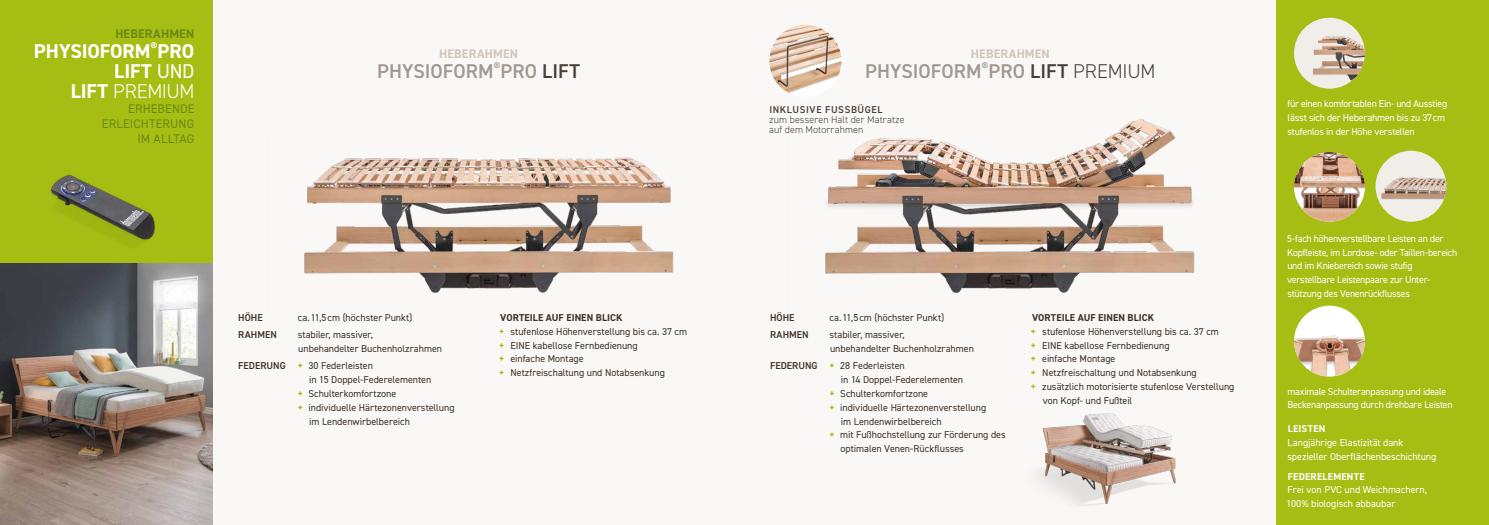
<style>
.page{position:relative;width:1489px;height:525px;background:#fff}
.page>*{position:absolute;margin:0;border:0;box-sizing:border-box;transform-origin:0 0}
.t1{font:600 20px "DIN2014";letter-spacing:.005em;color:#a09891}
.t2{font:700 20px/20px "DIN2014";color:#fff;text-align:right}
.t3{font:12.5px/15px "DIN2014";letter-spacing:.005em;color:#6b8a15;text-align:right}
.t4{font:700 12.5px "DIN2014";letter-spacing:.015em;color:#d0c6bc}
.t5{font:700 12.5px "DIN2014";letter-spacing:.015em;color:#6b8a15}
.t6{font:10px/13.8px "DIN2014";letter-spacing:-.005em;color:#3c3028}
.t7{font:10px/13.8px "DIN2014";letter-spacing:-.02em;color:#fff}
.t8{font:300 10px/10px "DIN2014";letter-spacing:.005em;color:#493f39}
.t9{font:700 10px "DIN2014";letter-spacing:.005em;color:#3c3028}
.t10{font:700 10px "DIN2014";letter-spacing:.025em;color:#fff}
.t11{font:600 10px "DIN2014";letter-spacing:.005em;color:#3c3028}
.t12{font:600 10px "DIN2014";letter-spacing:.06em;color:#493f39}
.s1{font-weight:400}
.s2{font-weight:300}
.s3{color:#493f39}
.s4{font-weight:600}
.s5{font-weight:800;color:#a6be14}
.s6{font-weight:700}
.s7{font-weight:300;color:#493f39}
</style>
<div class="page">
<div style="left:1276px;top:0;width:212px;height:524px;background:#a6be14"></div>
<div style="left:213px;top:0;width:1063px;height:524px;background:#faf8f6"></div>
<img style="left:0;top:262px;width:213px;height:262px">
<div style="left:0;top:0;width:213px;height:262px;background:#a6be14"></div>
<img style="left:1039px;top:413px;width:137px;height:93px">
<img style="left:304px;top:157px;width:370px;height:136px">
<img style="left:825px;top:119px;width:370px;height:174px">
<img style="left:50px;top:174px;width:105px;height:70px">
<div style="left:1375px;top:151px;width:71px;height:70px;background:#f1eeea;border-radius:50%"></div>
<img style="left:1375px;top:151px;width:71px;height:57px">
<svg style="left:1293px;top:18px;width:71px;height:71px"></svg>
<img style="left:1302px;top:18px;width:62px;height:71px">
<img style="left:1293px;top:305px;width:71px;height:71px;border-radius:35px">
<img style="left:1294px;top:152px;width:70px;height:69px">
<img style="left:769px;top:25px;width:72px;height:72px;border-radius:36px">
<p class="t5" style="left:115px;top:25px;width:80px">HEBERAHMEN</p>
<h1 class="t2" style="left:34px;top:41px;width:162px">PHYSIOFORM<sup>®</sup>PRO<br>LIFT <span class="s1">UND<br></span>LIFT <span class="s2">PREMIUM</span></h1>
<p class="t3" style="left:102px;top:101px;width:94px">ERHEBENDE<br>ERLEICHTERUNG<br>IM ALLTAG</p>
<p class="t4" style="left:439px;top:45px;width:80px">HEBERAHMEN</p>
<h1 class="t1" style="left:377px;top:58px;width:204px">PHYSIOFORM<sup>®</sup>PRO <span class="s3">LIFT</span></h1>
<p class="t11" style="left:238px;top:311px;width:26px">HÖHE</p>
<p class="t6" style="left:298px;top:310px;width:116px">ca.11,5cm (höchster Punkt)</p>
<p class="t11" style="left:238px;top:328px;width:40px">RAHMEN</p>
<p class="t6" style="left:298px;top:328px;width:146px">stabiler, massiver,<br>unbehandelter Buchenholzrahmen</p>
<p class="t6" style="left:238px;top:359px;width:136px"><span class="s4">FEDERUNG</span> <span class="s5">+</span> 30 Federleisten</p>
<p class="t6" style="left:309px;top:372px;width:124px">in 15 Doppel-Federelementen</p>
<p class="t6" style="left:298px;top:386px;width:100px"><span class="s5">+</span> Schulterkomfortzone</p>
<p class="t6" style="left:298px;top:400px;width:158px"><span class="s5">+</span> individuelle Härtezonenverstellung</p>
<p class="t6" style="left:309px;top:414px;width:102px">im Lendenwirbelbereich</p>
<p class="t6" style="left:499px;top:310px;width:189px"><span class="s6">VORTEILE AUF EINEN BLICK<br></span><span class="s5">+</span> stufenlose Höhenverstellung bis ca. 37 cm <span class="s5">+</span> EINE kabellose Fernbedienung<br><span class="s5">+</span> einfache Montage<br><span class="s5">+</span> Netzfreischaltung und Notabsenkung</p>
<p class="t4" style="left:970px;top:45px;width:80px">HEBERAHMEN</p>
<h1 class="t1" style="left:865px;top:58px;width:292px">PHYSIOFORM<sup>®</sup>PRO <span class="s3">LIFT</span> <span class="s7">PREMIUM</span></h1>
<p class="t12" style="left:769px;top:102px;width:115px">INKLUSIVE FUSSBÜGEL</p>
<p class="t8" style="left:769px;top:114px;width:137px">zum besseren Halt der Matratze auf dem Motorrahmen</p>
<p class="t11" style="left:770px;top:311px;width:26px">HÖHE</p>
<p class="t6" style="left:829px;top:310px;width:116px">ca.11,5cm (höchster Punkt)</p>
<p class="t11" style="left:770px;top:328px;width:40px">RAHMEN</p>
<p class="t6" style="left:829px;top:328px;width:146px">stabiler, massiver,<br>unbehandelter Buchenholzrahmen</p>
<p class="t6" style="left:770px;top:359px;width:136px"><span class="s4">FEDERUNG</span> <span class="s5">+</span> 28 Federleisten</p>
<p class="t6" style="left:841px;top:372px;width:124px">in 14 Doppel-Federelementen</p>
<p class="t6" style="left:829px;top:386px;width:100px"><span class="s5">+</span> Schulterkomfortzone</p>
<p class="t6" style="left:829px;top:400px;width:158px"><span class="s5">+</span> individuelle Härtezonenverstellung</p>
<p class="t6" style="left:841px;top:414px;width:102px">im Lendenwirbelbereich</p>
<p class="t6" style="left:829px;top:427px;width:178px"><span class="s5">+</span> mit Fußhochstellung zur Förderung des</p>
<p class="t6" style="left:840px;top:441px;width:125px">optimalen Venen-Rückflusses</p>
<p class="t9" style="left:1032px;top:311px;width:124px">VORTEILE AUF EINEN BLICK</p>
<p class="t6" style="left:1030px;top:324px;width:189px"><span class="s5">+</span> stufenlose Höhenverstellung bis ca. 37 cm</p>
<p class="t6" style="left:1030px;top:338px;width:140px"><span class="s5">+</span> EINE kabellose Fernbedienung</p>
<p class="t6" style="left:1030px;top:351px;width:86px"><span class="s5">+</span> einfache Montage</p>
<p class="t6" style="left:1030px;top:365px;width:167px"><span class="s5">+</span> Netzfreischaltung und Notabsenkung</p>
<p class="t6" style="left:1030px;top:379px;width:205px"><span class="s5">+</span> zusätzlich motorisierte stufenlose Verstellung</p>
<p class="t6" style="left:1042px;top:393px;width:91px">von Kopf- und Fußteil</p>
<p class="t7" style="left:1287px;top:97px;width:161px">für einen komfortablen Ein- und Ausstieg lässt sich der Heberahmen bis zu 37cm stufenlos in der Höhe verstellen</p>
<p class="t7" style="left:1286px;top:231px;width:171px">5-fach höhenverstellbare Leisten an der Kopfleiste, im Lordose- oder Taillen-bereich und im Kniebereich sowie stufig verstellbare Leistenpaare zur Unter&shy;stützung des Venenrückflusses</p>
<p class="t7" style="left:1287px;top:384px;width:167px">maximale Schulteranpassung und ideale<br>Beckenanpassung durch drehbare Leisten</p>
<p class="t10" style="left:1287px;top:422px;width:39px">LEISTEN</p>
<p class="t7" style="left:1287px;top:435px;width:150px">Langjährige Elastizität dank spezieller Oberflächenbeschichtung</p>
<p class="t10" style="left:1287px;top:469px;width:78px">FEDERELEMENTE</p>
<p class="t7" style="left:1286px;top:482px;width:142px">Frei von PVC und Weichmachern,<br>100% biologisch abbaubar</p>
</div>
